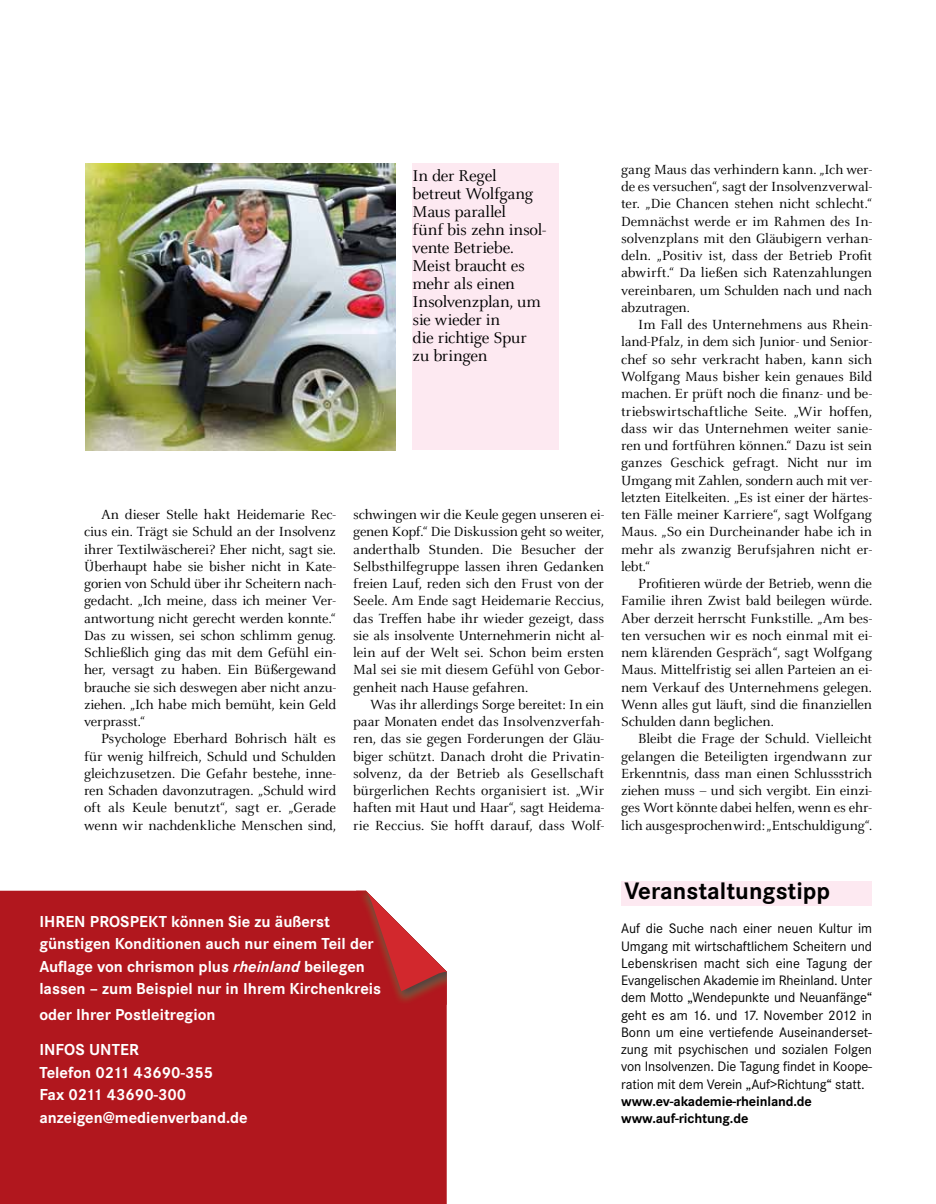
<style>
.page{position:relative;width:936px;height:1204px;background:#fff}
.page>*{position:absolute;margin:0;border:0;box-sizing:border-box;transform-origin:0 0}
.t1{font:700 24.75px "Corporate S";color:#000}
.t2{font:17.25px/18px "Celeste";letter-spacing:-.02em;color:#000}
.t3{font:700 16.5px/22.5px "Corporate S";color:#fff}
.t4{font:14.7px/17.2px "Celeste";letter-spacing:-.01em;color:#000;text-align:justify}
.t5{font:14.25px/17.2px "Corporate S";letter-spacing:-.01em;color:#000;text-align:justify}
.t6{font:700 14.25px/17.2px "Corporate S";letter-spacing:-.01em;color:#000}
.s1{font-style:italic}
</style>
<div class="page">
<div style="left:412px;top:163px;width:147px;height:287px;background:#fde9f1"></div>
<div style="left:621px;top:881px;width:251px;height:25px;background:#fde9f1"></div>
<div style="left:0;top:890px;width:446px;height:313px;background:#b1171e"></div>
<img style="left:356px;top:890px;width:90px;height:114px">
<svg style="left:362px;top:890px;width:84px;height:101px"></svg>
<img style="left:85px;top:163px;width:310px;height:287px">
<p class="t4" style="left:84px;top:506px;width:253px;text-indent:17px">An dieser Stelle hakt Heidemarie Rec&shy;cius ein. Trägt sie Schuld an der Insolvenz ihrer Textilwäscherei? Eher nicht, sagt sie.<br>Überhaupt habe sie bisher nicht in Kate&shy;gorien von Schuld über ihr Scheitern nach&shy;gedacht. „Ich meine, dass ich meiner Ver&shy;antwortung nicht gerecht werden konnte.“ Das zu wissen, sei schon schlimm genug.<br>Schließlich ging das mit dem Gefühl ein&shy;her, versagt zu haben. Ein Büßergewand brauche sie sich deswegen aber nicht anzu&shy;ziehen. „Ich habe mich bemüht, kein Geld verprasst.“</p>
<p class="t4" style="left:84px;top:730px;width:253px;text-indent:17px">Psychologe Eberhard Bohrisch hält es für wenig hilfreich, Schuld und Schulden gleichzusetzen. Die Gefahr bestehe, inne&shy;ren Schaden davonzutragen. „Schuld wird oft als Keule benutzt“, sagt er. „Gerade wenn wir nachdenkliche Men schen sind,</p>
<p class="t2" style="left:412px;top:167px;width:135px">In der Regel betreut Wolfgang<br>Maus parallel<br>fünf bis zehn insol&shy;vente Betriebe.<br>Meist braucht es mehr als einen<br>Insolvenzplan, um sie wieder in<br>die richtige Spur zu bringen</p>
<p class="t4" style="left:353px;top:506px;width:252px">schwingen wir die Keule gegen unseren ei&shy;genen Kopf.“ Die Diskussion geht so weiter, anderthalb Stunden. Die Besucher der Selbst hilfegruppe lassen ihren Gedanken freien Lauf, reden sich den Frust von der Seele. Am Ende sagt Heidemarie Reccius, das Tref fen habe ihr wieder gezeigt, dass sie als insolvente Unternehmerin nicht al&shy;lein auf der Welt sei. Schon beim ersten Mal sei sie mit diesem Gefühl von Gebor&shy;genheit nach Hause gefahren.</p>
<p class="t4" style="left:353px;top:696px;width:252px;text-indent:17px">Was ihr allerdings Sorge bereitet: In ein paar Monaten endet das Insolvenzver fah&shy;ren, das sie gegen Forderungen der Gläu&shy;biger schützt. Danach droht die Privatin&shy;solvenz, da der Betrieb als Gesellschaft bürgerlichen Rechts organisiert ist. „Wir haften mit Haut und Haar“, sagt Heidema&shy;rie Reccius. Sie hofft darauf, dass Wolf-</p>
<p class="t4" style="left:621px;top:161px;width:252px">gang Maus das verhindern kann. „Ich wer&shy;de es versuchen“, sagt der Insolvenz ver wal&shy;ter. „Die Chancen stehen nicht schlecht.“ Demnächst werde er im Rahmen des In&shy;solvenzplans mit den Gläubigern verhan&shy;deln. „Po sitiv ist, dass der Betrieb Profit abwirft.“ Da ließen sich Ratenzahlungen vereinbaren, um Schulden nach und nach abzutragen.</p>
<p class="t4" style="left:621px;top:316px;width:252px;text-indent:17px">Im Fall des Unternehmens aus Rhein&shy;land-Pfalz, in dem sich Junior- und Se nior&shy;chef so sehr verkracht ha ben, kann sich Wolfgang Maus bisher kein genaues Bild machen. Er prüft noch die finanz- und be&shy;triebswirtschaftliche Sei te. „Wir hoffen, dass wir das Unter neh men weiter sanie&shy;ren und fortführen können.“ Dazu ist sein ganzes Geschick gefragt. Nicht nur im Um gang mit Zahlen, sondern auch mit ver&shy;letzten Eitelkeiten. „Es ist einer der härtes&shy;ten Fälle meiner Karriere“, sagt Wolf gang Maus. „So ein Durcheinander habe ich in mehr als zwanzig Berufsjahren nicht er&shy;lebt.“</p>
<p class="t4" style="left:621px;top:575px;width:252px;text-indent:17px">Profitieren würde der Betrieb, wenn die Familie ihren Zwist bald beilegen würde.<br>Aber derzeit herrscht Funkstille. „Am bes&shy;ten versuchen wir es noch einmal mit ei&shy;nem klärenden Gespräch“, sagt Wolfgang Maus. Mittelfristig sei allen Parteien an ei&shy;nem Verkauf des Unternehmens gelegen.<br>Wenn alles gut läuft, sind die finanziellen Schul den dann beglichen.</p>
<p class="t4" style="left:621px;top:730px;width:252px;text-indent:17px">Bleibt die Frage der Schuld. Vielleicht gelangen die Beteiligten irgendwann zur Erkenntnis, dass man einen Schlussstrich ziehen muss – und sich vergibt. Ein einzi&shy;ges Wort könnte dabei helfen, wenn es ehr&shy;lich ausgesprochen wird: „Entschuldigung“.</p>
<p class="t3" style="left:39px;top:910px;width:343px">IHREN PROSPEKT können Sie zu äußerst günstigen Konditionen auch nur einem Teil der Auflage von chrismon plus <span class="s1">rheinland</span> beilegen lassen – zum Beispiel nur in Ihrem Kirchenkreis</p>
<p class="t3" style="left:39px;top:1003px;width:178px">oder Ihrer Postleitregion</p>
<p class="t3" style="left:39px;top:1038px;width:210px">INFOS UNTER<br>Telefon 0211 43690-355<br>Fax 0211 43690-300 anzeigen@medienverband.de</p>
<h1 class="t1" style="left:624px;top:876px;width:207px">Veranstaltungstipp</h1>
<p class="t5" style="left:621px;top:920px;width:252px">Auf die Suche nach einer neuen Kultur im Umgang mit wirtschaftlichem Scheitern und Lebenskrisen macht sich eine tagung der Evangelischen Akademie im Rheinland. Unter dem Motto „Wendepunkte und Neuanfänge“ geht es am 16. und 17. November 2012 in Bonn um eine vertiefende Auseinanderset&shy;zung mit psychischen und sozialen Folgen von Insolvenzen. Die tagung findet in Koope&shy;ration mit dem Verein „Auf&gt;Richtung“ statt.</p>
<p class="t6" style="left:621px;top:1092px;width:192px">www.ev-akademie-rheinland.de www.auf-richtung.de</p>
</div>
